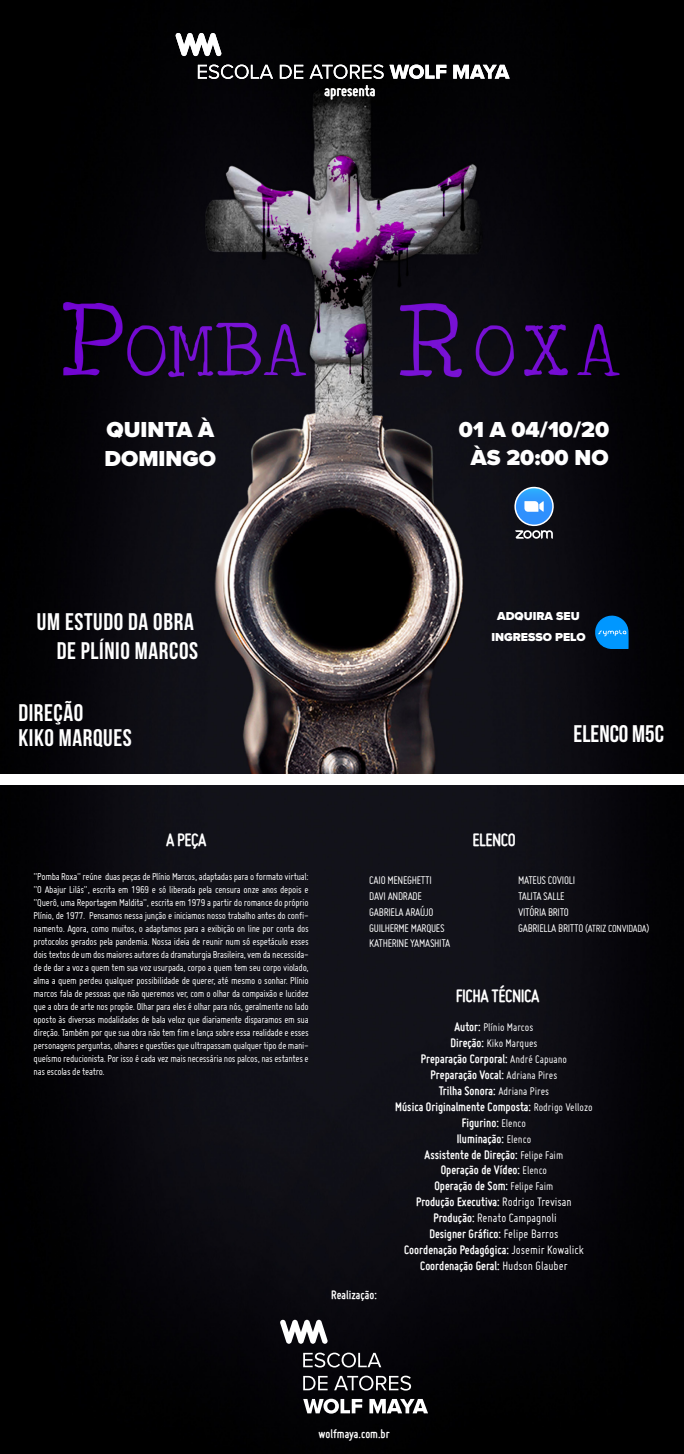
<style>
.page{position:relative;width:684px;height:1454px;background:#fff}
.page>*{position:absolute;margin:0;border:0;box-sizing:border-box;transform-origin:0 0}
.t1{font:24px/24.8px "Bebas Neue";letter-spacing:.025em;color:#fff}
.t2{font:24px "Bebas Neue";color:#fff}
.t3{font:900 22.5px/28.7px "Proxima Nova";color:#fff}
.t4{font:700 19.27px "Miso";letter-spacing:-.025em;color:#fff}
.t5{font:700 16.27px "Miso";color:#fff}
.t6{font:700 13.27px/15.9px "Miso";color:#fff;text-align:center}
.t7{font:700 13.12px "Miso";color:#fff}
.t8{font:12.08px/15.9px "Miso";letter-spacing:-.025em;color:#fff}
.t9{font:12.08px/15.9px "Miso";color:#fff;text-align:center}
.t10{font:900 12px/20.9px "Proxima Nova";color:#fff;text-align:center}
.t11{font:11.25px "Miso";letter-spacing:-.025em;color:#fff}
.t12{font:10.88px/13px "Miso";letter-spacing:-.025em;color:#fff;text-align:justify;scale:1.04 1}
.s1{font-size:12.08px}
.s2{font-weight:700;font-size:13.27px}
.s3{font-weight:400;font-size:12.08px}
.s4{font-weight:400}
</style>
<div class="page">
<img style="left:0;top:0;width:683px;height:1453px">
<svg style="left:280px;top:1319px;width:48px;height:24px"></svg>
<svg style="left:303px;top:1352px;width:78px;height:15px"></svg>
<svg style="left:303px;top:1375px;width:24px;height:15px"></svg>
<svg style="left:334px;top:1375px;width:77px;height:15px"></svg>
<svg style="left:303px;top:1398px;width:59px;height:15px"></svg>
<svg style="left:369px;top:1398px;width:59px;height:15px"></svg>
<svg style="left:175px;top:33px;width:46px;height:23px"></svg>
<svg style="left:198px;top:65px;width:75px;height:14px"></svg>
<svg style="left:280px;top:65px;width:23px;height:14px"></svg>
<svg style="left:309px;top:65px;width:74px;height:14px"></svg>
<svg style="left:389px;top:65px;width:57px;height:14px"></svg>
<svg style="left:453px;top:65px;width:56px;height:14px"></svg>
<div style="left:0;top:774px;width:683px;height:10px;background:#fff"></div>
<svg style="left:595px;top:614px;width:33px;height:35px"></svg>
<svg style="left:514px;top:486px;width:39px;height:53px;background:#5781ae"></svg>
<h3 class="t5" style="left:324px;top:82px;width:53px">apresenta</h3>
<h2 class="t3" style="left:104px;top:415px;width:113px">QUINTA À<br>DOMINGO</h2>
<h2 class="t3" style="left:458px;top:414px;width:152px;text-align:center">01 A 04/10/20<br>ÀS 20:00 NO</h2>
<h1 class="t1" style="left:37px;top:607px;width:163px;line-height:28.8px;text-align:right">UM ESTUDO DA OBRA<br>DE PLÍNIO MARCOS</h1>
<h1 class="t1" style="left:18px;top:700px;width:115px">DIREÇÃO<br>KIKO MARQUES</h1>
<p class="t10" style="left:491px;top:605px;width:96px">ADQUIRA SEU<br>INGRESSO PELO</p>
<h1 class="t2" style="left:573px;top:721px;width:92px">ELENCO M5C</h1>
<h3 class="t4" style="left:166px;top:828px;width:42px">A PEÇA</h3>
<p class="t12" style="left:34px;top:870px;width:266px">"Pomba Roxa" reúne duas peças de Plínio Marcos, adaptadas para o formato virtual: "O Abajur Lilás", escrita em 1969 e só liberada pela censura onze anos depois e "Querô, uma Reportagem Maldita", escrita em 1979 a partir do romance do próprio Plínio, de 1977. Pensamos nessa junção e iniciamos nosso trabalho antes do confi&shy;namento. Agora, como muitos, o adaptamos para a exibição on line por conta dos protocolos gerados pela pandemia. Nossa ideia de reunir num só espetáculo esses dois textos de um dos maiores autores da dramaturgia Brasileira, vem da necessida&shy;de de dar a voz a quem tem sua voz usurpada, corpo a quem tem seu corpo violado, alma a quem perdeu qualquer possibilidade de querer, até mesmo o sonhar. Plínio marcos fala de pessoas que não queremos ver, com o olhar da compaixão e lucidez que a obra de arte nos propõe. Olhar para eles é olhar para nós, geralmente no lado oposto às diversas modalidades de bala veloz que diariamente disparamos em sua direção. Também por que sua obra não tem fim e lança sobre essa realidade e esses personagens perguntas, olhares e questões que ultrapassam qualquer tipo de mani&shy;queísmo reducionista. Por isso é cada vez mais necessária nos palcos, nas estantes e nas escolas de teatro.</p>
<h3 class="t4" style="left:472px;top:829px;width:45px">ELENCO</h3>
<p class="t8" style="left:369px;top:872px;width:82px">CAIO MENEGHETTI<br>DAVI ANDRADE<br>GABRIELA ARAÚJO<br>GUILHERME MARQUES<br>KATHERINE YAMASHITA</p>
<p class="t8" style="left:518px;top:872px;width:58px">MATEUS COVIOLI<br>TALITA SALLE<br>VITÓRIA BRITO</p>
<p class="t11" style="left:518px;top:921px;width:133px"><span class="s1">GABRIELLA BRITTO</span> (ATRIZ CONVIDADA)</p>
<h3 class="t4" style="left:455px;top:985px;width:85px">FICHA TÉCNICA</h3>
<p class="t7" style="left:331px;top:1287px;width:47px">Realização:</p>
<p class="t9" style="left:450px;top:1019px;width:88px"><span class="s2">Autor:</span> Plínio Marcos<br><span class="s2">Direção:</span> Kiko Marques</p>
<p class="t6" style="left:395px;top:1050px;width:199px">Preparação Corporal: <span class="s3">André Capuano<br></span>Preparação Vocal: <span class="s3">Adriana Pires<br></span>Trilha Sonora: <span class="s3">Adriana Pires<br></span>Música Originalmente Composta: <span class="s3">Rodrigo Vellozo<br></span>Figurino: <span class="s3">Elenco<br></span>Iluminação: <span class="s3">Elenco<br></span>Assistente de Direção: <span class="s3">Felipe Faim<br></span>Operação de Vídeo: <span class="s3">Elenco<br></span>Operação de Som: <span class="s3">Felipe Faim<br></span>Produção Executiva: <span class="s4">Rodrigo Trevisan<br></span>Produção: <span class="s4">Renato Campagnoli<br></span>Designer Gráfico: <span class="s4">Felipe Barros<br></span>Coordenação Pedagógica: <span class="s4">Josemir Kowalick<br></span>Coordenação Geral: <span class="s4">Hudson Glauber</span></p>
<p class="t7" style="left:318px;top:1426px;width:72px">wolfmaya.com.br</p>
</div>
